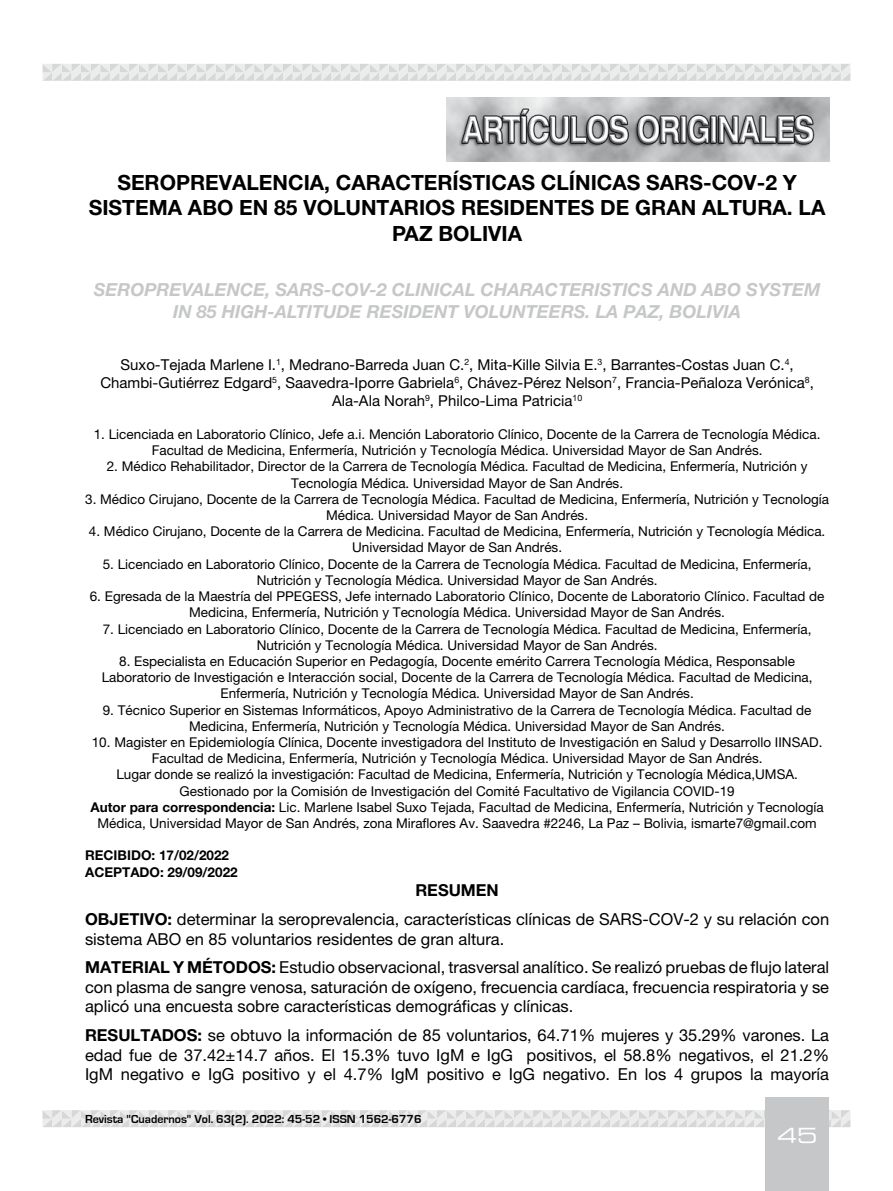
<style>
.page{position:relative;width:893px;height:1191px;background:#fff}
.page>*{position:absolute;margin:0;border:0;box-sizing:border-box;transform-origin:0 0}
.t1{font:700 21px/25.2px "Helvetica Neue LT Std";color:#000;text-align:center}
.t2{font:21px "Eurostile LT Std Ex 2";color:#fff}
.t3{font:italic 700 18px/21.6px "Helvetica Neue LT Std";color:#c6c7c8;text-align:center}
.t4{font:16.5px/19.8px "Helvetica Neue LT Std";color:#000}
.t5{font:15px/18px "Helvetica Neue LT Std";color:#000;text-align:center}
.t6{font:13.5px/16.2px "Helvetica Neue LT Std";color:#000;text-align:center}
.t7{font:700 13.5px/16.2px "Helvetica Neue LT Std";color:#000}
.t8{font:700 12px "Eurostile";color:#000}
.s1{font-weight:700}
</style>
<div class="page">
<svg style="left:43px;top:64px;width:807px;height:17px;background:#e2e3e3"></svg>
<svg style="left:43px;top:1110px;width:807px;height:17px;background:#e2e3e3"></svg>
<div style="left:765px;top:1097px;width:64px;height:94px;background:#c6c7c8"></div>
<img style="left:446px;top:98px;width:383px;height:64px">
<h1 class="t1" style="left:89px;top:169px;width:738px">SEROPREVALENCIA, CARACTERÍSTICAS CLÍNICAS SARS-COV-2 Y<br>SISTEMA ABO EN 85 VOLUNTARIOS RESIDENTES DE GRAN ALTURA. LA<br>PAZ BOLIVIA</h1>
<h2 class="t3" style="left:94px;top:278px;width:728px">SEROPREVALENCE, SARS-COV-2 CLINICAL CHARACTERISTICS AND ABO SYSTEM<br>IN 85 HIGH-ALTITUDE RESIDENT VOLUNTEERS. LA PAZ, BOLIVIA</h2>
<p class="t5" style="left:100px;top:355px;width:715px">Suxo-Tejada Marlene I.<sup>1</sup>, Medrano-Barreda Juan C.<sup>2</sup>, Mita-Kille Silvia E.<sup>3</sup>, Barrantes-Costas Juan C.<sup>4</sup>,<br>Chambi-Gutiérrez Edgard<sup>5</sup>, Saavedra-Iporre Gabriela<sup>6</sup>, Chávez-Pérez Nelson<sup>7</sup>, Francia-Peñaloza Verónica<sup>8</sup>,<br>Ala-Ala Norah<sup>9</sup>, Philco-Lima Patricia<sup>10</sup></p>
<p class="t6" style="left:94px;top:426px;width:728px">1. Licenciada en Laboratorio Clínico, Jefe a.i. Mención Laboratorio Clínico, Docente de la Carrera de Tecnología Médica.<br>Facultad de Medicina, Enfermería, Nutrición y Tecnología Médica. Universidad Mayor de San Andrés.</p>
<p class="t6" style="left:107px;top:458px;width:702px">2. Médico Rehabilitador, Director de la Carrera de Tecnología Médica. Facultad de Medicina, Enfermería, Nutrición y<br>Tecnología Médica. Universidad Mayor de San Andrés.</p>
<p class="t6" style="left:85px;top:491px;width:745px">3. Médico Cirujano, Docente de la Carrera de Tecnología Médica. Facultad de Medicina, Enfermería, Nutrición y Tecnología<br>Médica. Universidad Mayor de San Andrés.</p>
<p class="t6" style="left:89px;top:523px;width:738px">4. Médico Cirujano, Docente de la Carrera de Medicina. Facultad de Medicina, Enfermería, Nutrición y Tecnología Médica.<br>Universidad Mayor de San Andrés.</p>
<p class="t6" style="left:103px;top:555px;width:710px">5. Licenciado en Laboratorio Clínico, Docente de la Carrera de Tecnología Médica. Facultad de Medicina, Enfermería,<br>Nutrición y Tecnología Médica. Universidad Mayor de San Andrés.</p>
<p class="t6" style="left:90px;top:588px;width:736px">6. Egresada de la Maestría del PPEGESS, Jefe internado Laboratorio Clínico, Docente de Laboratorio Clínico. Facultad de<br>Medicina, Enfermería, Nutrición y Tecnología Médica. Universidad Mayor de San Andrés.</p>
<p class="t6" style="left:103px;top:620px;width:710px">7. Licenciado en Laboratorio Clínico, Docente de la Carrera de Tecnología Médica. Facultad de Medicina, Enfermería,<br>Nutrición y Tecnología Médica. Universidad Mayor de San Andrés.</p>
<p class="t6" style="left:102px;top:653px;width:712px">8. Especialista en Educación Superior en Pedagogía, Docente emérito Carrera Tecnología Médica, Responsable<br>Laboratorio de Investigación e Interacción social, Docente de la Carrera de Tecnología Médica. Facultad de Medicina,<br>Enfermería, Nutrición y Tecnología Médica. Universidad Mayor de San Andrés.</p>
<p class="t6" style="left:103px;top:701px;width:710px">9. Técnico Superior en Sistemas Informáticos, Apoyo Administrativo de la Carrera de Tecnología Médica. Facultad de<br>Medicina, Enfermería, Nutrición y Tecnología Médica. Universidad Mayor de San Andrés.</p>
<p class="t6" style="left:90px;top:734px;width:735px">10. Magister en Epidemiología Clínica, Docente investigadora del Instituto de Investigación en Salud y Desarrollo IINSAD.<br>Facultad de Medicina, Enfermería, Nutrición y Tecnología Médica. Universidad Mayor de San Andrés.<br>Lugar donde se realizó la investigación: Facultad de Medicina, Enfermería, Nutrición y Tecnología Médica,UMSA.<br>Gestionado por la Comisión de Investigación del Comité Facultativo de Vigilancia COVID-19<br><span class="s1">Autor para correspondencia:</span> Lic. Marlene Isabel Suxo Tejada, Facultad de Medicina, Enfermería, Nutrición y Tecnología Médica, Universidad Mayor de San Andrés, zona Miraflores Av. Saavedra #2246, La Paz – Bolivia, ismarte7@gmail.com</p>
<p class="t7" style="left:85px;top:847px;width:154px">RECIBIDO: 17/02/2022<br>ACEPTADO: 29/09/2022</p>
<p class="t4" style="left:85px;top:876px;width:746px;line-height:28.3px;text-align:center"><span class="s1">RESUMEN<br>OBJETIVO:</span> determinar la seroprevalencia, características clínicas de SARS-COV-2 y su relación con</p>
<p class="t4" style="left:85px;top:924px;width:746px;line-height:28.3px">sistema ABO en 85 voluntarios residentes de gran altura.<br><span class="s1">MATERIAL Y MÉTODOS:</span> Estudio observacional, trasversal analítico. Se realizó pruebas de flujo lateral</p>
<p class="t4" style="left:85px;top:976px;width:746px">con plasma de sangre venosa, saturación de oxígeno, frecuencia cardíaca, frecuencia respiratoria y se aplicó una encuesta sobre características demográficas y clínicas.</p>
<p class="t4" style="left:85px;top:1024px;width:746px;text-align:justify"><span class="s1">RESULTADOS:</span> se obtuvo la información de 85 voluntarios, 64.71% mujeres y 35.29% varones. La edad fue de 37.42±14.7 años. El 15.3% tuvo IgM e IgG positivos, el 58.8% negativos, el 21.2% IgM negativo e IgG positivo y el 4.7% IgM positivo e IgG negativo. En los 4 grupos la mayoría</p>
<p class="t8" style="left:85px;top:1112px;width:338px">Revista "Cuadernos" Vol. 63(2). 2022: 45-52 • ISSN 1562-6776</p>
<h1 class="t2" style="left:777px;top:1121px;width:42px">45</h1>
</div>
